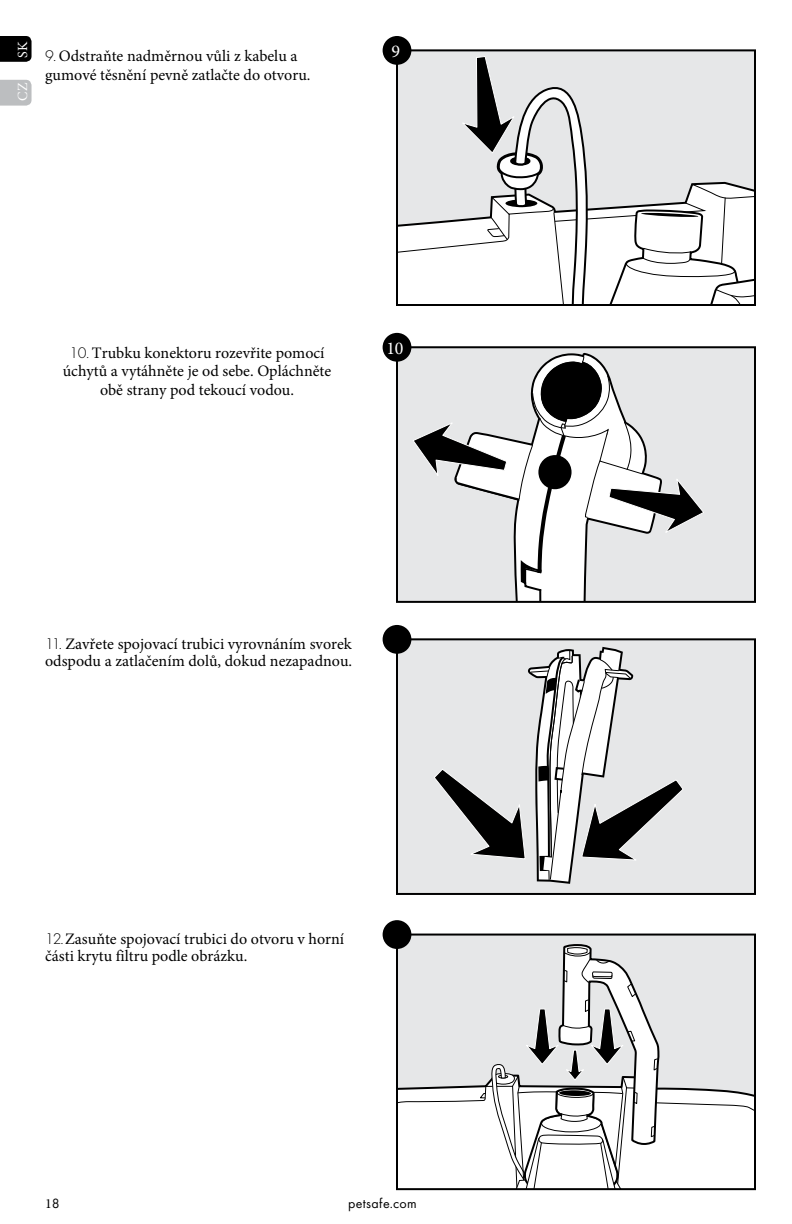
<style>
.page{position:relative;width:792px;height:1224px;background:#fff}
.page>*{position:absolute;margin:0;border:0;box-sizing:border-box;transform-origin:0 0}
.t1{font:18px "Minion Pro";color:#fff}
.t2{font:16px/17.4px "Minion Pro";color:#000}
.t3{font:14px "Futura PT Book";letter-spacing:.025em;color:#000}
.t4{font:14px "Minion Pro";color:#fff}
.t5{font:14px "Minion Pro";color:#000}
.s1{font-family:"Futura PT Light"}
.s2{font-family:"Futura PT Book"}
</style>
<div class="page">
<svg style="left:399px;top:55px;width:354px;height:248px"></svg>
<div style="left:396px;top:49px;width:360px;height:257px;border:2px solid #000"></div>
<div style="left:383px;top:36px;width:28px;height:29px;background:#000;border-radius:50%"></div>
<div style="left:397px;top:347px;width:358px;height:255px;background:#e6e7e8"></div>
<svg style="left:413px;top:356px;width:291px;height:244px"></svg>
<div style="left:396px;top:346px;width:360px;height:257px;border:2px solid #000"></div>
<div style="left:383px;top:333px;width:28px;height:29px;background:#000;border-radius:50%"></div>
<div style="left:397px;top:639px;width:358px;height:255px;background:#e6e7e8"></div>
<svg style="left:434px;top:647px;width:249px;height:237px"></svg>
<div style="left:396px;top:638px;width:360px;height:257px;border:2px solid #000"></div>
<div style="left:383px;top:625px;width:28px;height:29px;background:#000;border-radius:50%"></div>
<div style="left:397px;top:935px;width:358px;height:254px;background:#e6e7e8"></div>
<svg style="left:399px;top:943px;width:354px;height:244px"></svg>
<div style="left:396px;top:934px;width:360px;height:256px;border:2px solid #000"></div>
<div style="left:383px;top:920px;width:28px;height:29px;background:#000;border-radius:50%"></div>
<svg style="left:0;top:36px;width:32px;height:26px"></svg>
<svg style="left:0;top:80px;width:32px;height:26px"></svg>
<p class="t4" style="left:13px;top:58px;width:18px;rotate:-90deg">SK</p>
<p class="t4" style="left:13px;top:101px;width:19px;rotate:-90deg">CZ</p>
<p class="t2" style="left:45px;top:47px;width:254px"><span class="s1">9.</span>Odstraňte nadměrnou vůli z kabelu a</p>
<p class="t1" style="left:392px;top:39px;width:10px">9</p>
<p class="t2" style="left:45px;top:66px;width:267px">gumové těsnění pevně zatlačte do otvoru.</p>
<p class="t2" style="left:70px;top:344px;width:257px"><span class="s1">10.</span> Trubku konektoru rozevřite pomocí</p>
<p class="t1" style="left:386px;top:336px;width:19px">10</p>
<p class="t2" style="left:63px;top:362px;width:270px;line-height:18.8px;text-align:center">úchytů a vytáhněte je od sebe. Opláchněte obě strany pod tekoucí vodou.</p>
<p class="t2" style="left:45px;top:635px;width:309px"><span class="s1">11.</span> Zavřete spojovací trubici vyrovnáním svorek odspodu a zatlačením dolů, dokud nezapadnou.</p>
<p class="t2" style="left:45px;top:930px;width:301px"><span class="s1">12.</span>Zasuňte spojovací trubici do otvoru v horní části krytu filtru podle obrázku.</p>
<p class="t5" style="left:45px;top:1194px;width:16px">1<span class="s2">8</span></p>
<p class="t3" style="left:348px;top:1195px;width:70px">petsafe.com</p>
</div>
